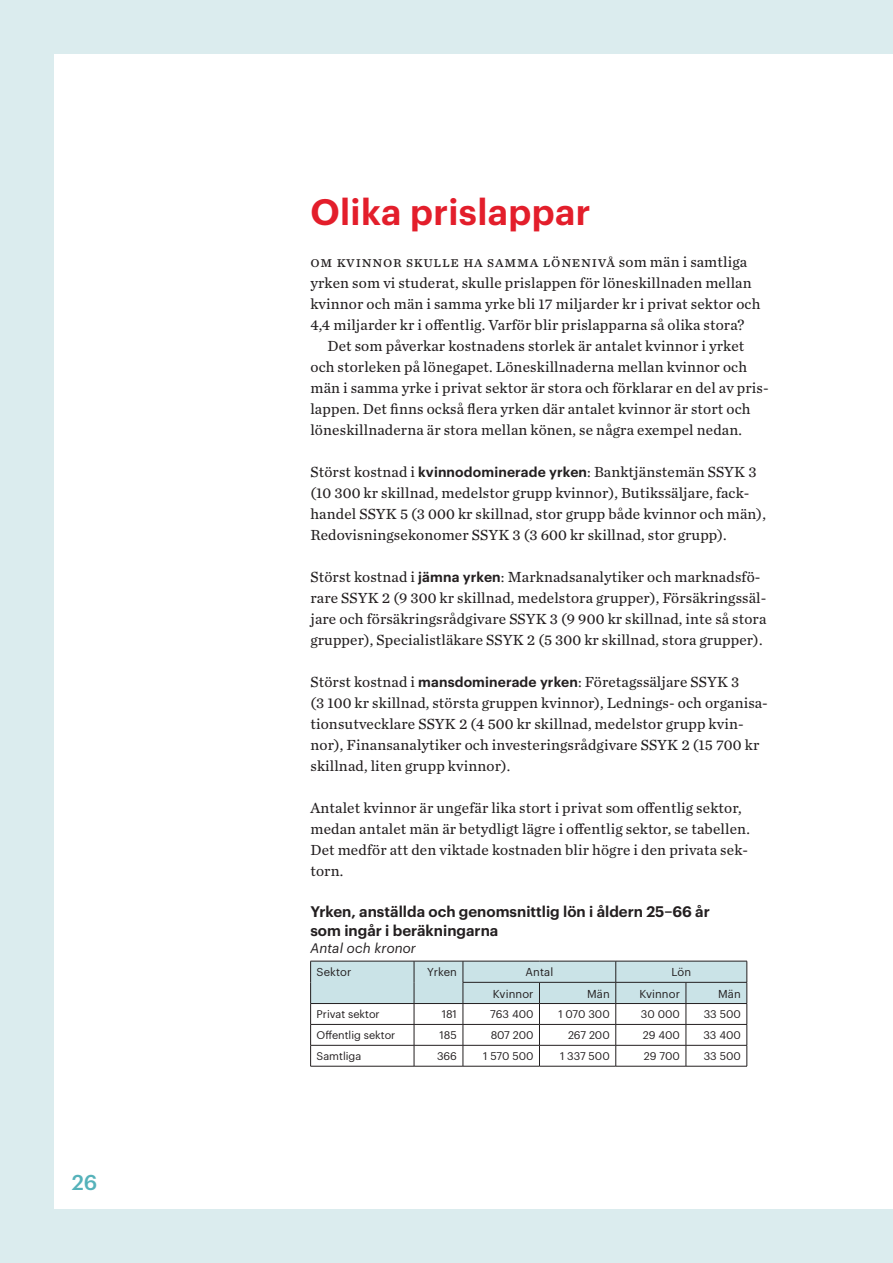
<style>
.page{position:relative;width:893px;height:1263px;background:#dbecee}
.page>*{position:absolute;margin:0;border:0;box-sizing:border-box;transform-origin:0 0}
.rub{font:600 36px "Graphik";letter-spacing:.01em;color:#e31e2b}
.t1{font:500 21px "Graphik";color:#55b2ba}
.bröd{font:15.3px/21px "Chronicle Text G2";letter-spacing:.01em;color:#231f20}
.bröd_indrag{font:15.3px/21px "Chronicle Text G2";letter-spacing:.01em;color:#231f20}
.bröd-2{font:15.3px/21px "Chronicle Text G2";letter-spacing:.05em;color:#231f20}
.bt{font:600 15px/19.5px "Graphik";color:#231f20}
.bröd-3{font:italic 13.5px "Graphik";letter-spacing:.01em;color:#231f20}
.tabelltext{font:11.25px "Graphik";letter-spacing:.01em;color:#231f20}
.t2{font:10.8px "Graphik";color:#231f20}
.s1{font-family:"Graphik";font-weight:600;font-size:13.8px}
</style>
<div class="page">
<div style="left:54px;top:54px;width:839px;height:1155px;background:#fff"></div>
<svg style="left:310px;top:961px;width:438px;height:105px"></svg>
<hr style="left:310px;top:1066px;width:104px;height:1px;background:#231f20">
<hr style="left:414px;top:1066px;width:49px;height:1px;background:#231f20">
<hr style="left:463px;top:1066px;width:76px;height:1px;background:#231f20">
<hr style="left:539px;top:1066px;width:77px;height:1px;background:#231f20">
<hr style="left:616px;top:1066px;width:70px;height:1px;background:#231f20">
<hr style="left:686px;top:1066px;width:61px;height:1px;background:#231f20">
<p class="t1" style="left:72px;top:1167px;width:27px">26</p>
<p class="rub" style="left:310px;top:185px;width:282px">Olika prislappar</p>
<p class="bröd-2" style="left:310px;top:251px;width:451px">om kvinnor skulle ha samma lönenivå som män i samtliga yrken som vi studerat, skulle prislappen för löneskillnaden mellan kvinnor och män i samma yrke bli 17 miljarder kr i privat sektor och 4,4 miljarder kr i offentlig. Varför blir prislapparna så olika stora?</p>
<p class="bröd_indrag" style="left:310px;top:335px;width:460px;text-indent:17px">Det som påverkar kostnadens storlek är antalet kvinnor i yrket och storleken på lönegapet. Löneskillnaderna mellan kvinnor och män i samma yrke i privat sektor är stora och förklarar en del av pris&shy;lappen. Det finns också flera yrken där antalet kvinnor är stort och löneskillnaderna är stora mellan könen, se några exempel nedan.</p>
<p class="bröd" style="left:310px;top:461px;width:457px">Störst kostnad i <span class="s1">kvinnodominerade yrken</span>: Banktjänstemän SSYK 3 (10 300 kr skillnad, medelstor grupp kvinnor), Butikssäljare, fack&shy;handel SSYK 5 (3 000 kr skillnad, stor grupp både kvinnor och män), Redovisningsekonomer SSYK 3 (3 600 kr skillnad, stor grupp).</p>
<p class="bröd" style="left:310px;top:566px;width:457px">Störst kostnad i <span class="s1">jämna yrken</span>: Marknadsanalytiker och marknadsfö&shy;rare SSYK 2 (9 300 kr skillnad, medelstora grupper), Försäkringssäl&shy;jare och försäkringsrådgivare SSYK 3 (9 900 kr skillnad, inte så stora grupper), Specialistläkare SSYK 2 (5 300 kr skillnad, stora grupper).</p>
<p class="bröd" style="left:310px;top:671px;width:459px">Störst kostnad i <span class="s1">mansdominerade yrken</span>: Företagssäljare SSYK 3<br>(3 100 kr skillnad, största gruppen kvinnor), Lednings- och organisa&shy;tionsutvecklare SSYK 2 (4 500 kr skillnad, medelstor grupp kvin&shy;nor), Finansanalytiker och investeringsrådgivare SSYK 2 (15 700 kr skillnad, liten grupp kvinnor).</p>
<p class="bröd" style="left:310px;top:797px;width:441px">Antalet kvinnor är ungefär lika stort i privat som offentlig sektor, medan antalet män är betydligt lägre i offentlig sektor, se tabellen.<br>Det medför att den viktade kostnaden blir högre i den privata sek&shy;torn.</p>
<p class="bt" style="left:310px;top:900px;width:401px">Yrken, anställda och genomsnittlig lön i åldern 25–66 år som ingår i beräkningarna</p>
<p class="bröd-3" style="left:310px;top:938px;width:107px">Antal och kronor</p>
<p class="tabelltext" style="left:317px;top:964px;width:36px">Sektor</p>
<p class="tabelltext" style="left:427px;top:964px;width:31px">Yrken</p>
<p class="tabelltext" style="left:525px;top:964px;width:29px">Antal</p>
<p class="tabelltext" style="left:671px;top:964px;width:21px">Lön</p>
<p class="tabelltext" style="left:493px;top:985px;width:42px">Kvinnor</p>
<p class="tabelltext" style="left:587px;top:985px;width:24px">Män</p>
<p class="tabelltext" style="left:639px;top:985px;width:42px">Kvinnor</p>
<p class="tabelltext" style="left:718px;top:985px;width:24px">Män</p>
<p class="t2" style="left:317px;top:1006px;width:65px">Privat sektor</p>
<p class="t2" style="left:442px;top:1006px;width:17px">181</p>
<p class="t2" style="left:490px;top:1006px;width:45px">763 400</p>
<p class="t2" style="left:558px;top:1006px;width:53px">1 070 300</p>
<p class="t2" style="left:641px;top:1006px;width:41px">30 000</p>
<p class="t2" style="left:704px;top:1006px;width:39px">33 500</p>
<p class="t2" style="left:317px;top:1027px;width:80px">Offentlig sektor</p>
<p class="t2" style="left:440px;top:1027px;width:19px">185</p>
<p class="t2" style="left:491px;top:1027px;width:44px">807 200</p>
<p class="t2" style="left:568px;top:1027px;width:43px">267 200</p>
<p class="t2" style="left:643px;top:1027px;width:39px">29 400</p>
<p class="t2" style="left:703px;top:1027px;width:39px">33 400</p>
<p class="t2" style="left:317px;top:1048px;width:46px">Samtliga</p>
<p class="t2" style="left:437px;top:1048px;width:21px">366</p>
<p class="t2" style="left:483px;top:1048px;width:52px">1 570 500</p>
<p class="t2" style="left:560px;top:1048px;width:51px">1 337 500</p>
<p class="t2" style="left:644px;top:1048px;width:37px">29 700</p>
<p class="t2" style="left:704px;top:1048px;width:39px">33 500</p>
</div>
